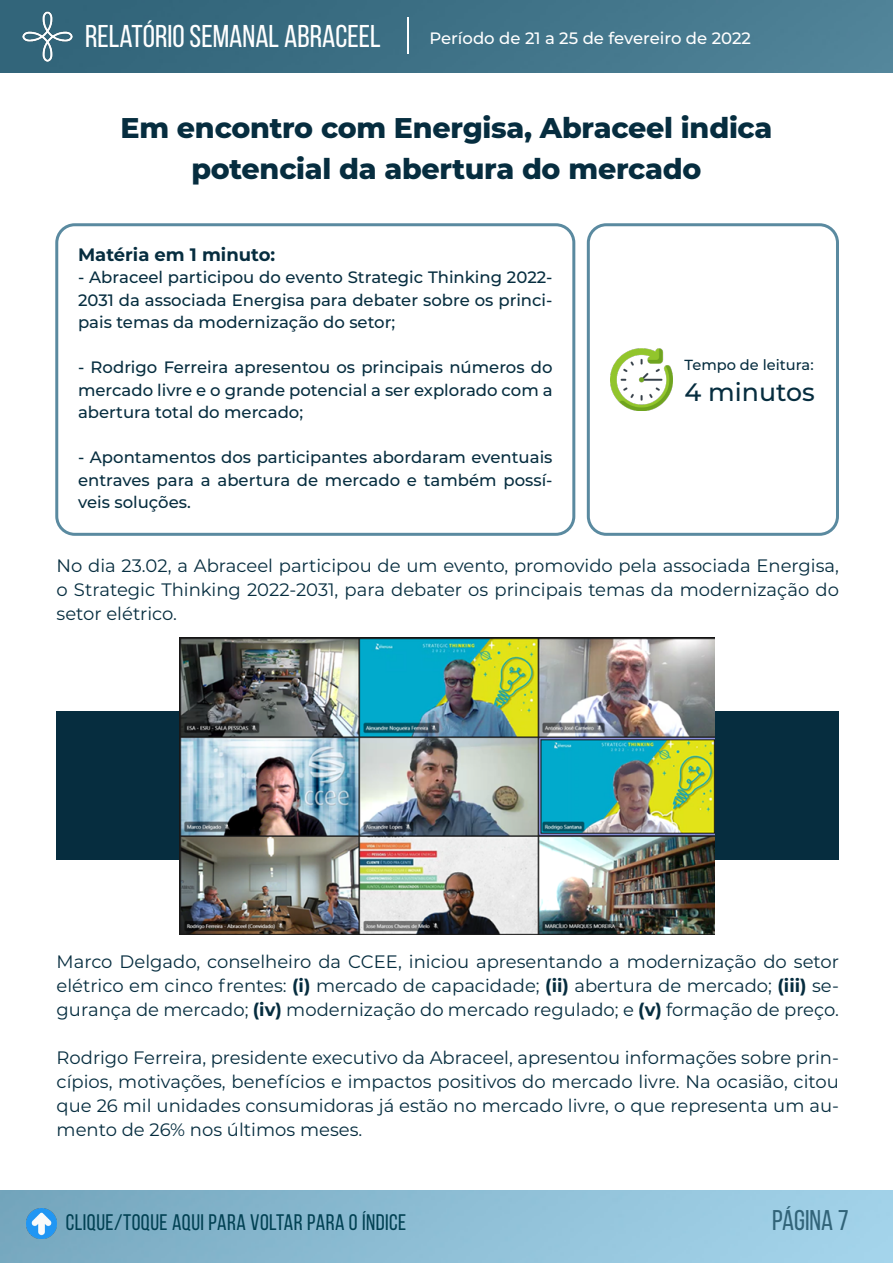
<style>
.page{position:relative;width:893px;height:1263px;background:#fff}
.page>*{position:absolute;margin:0;border:0;box-sizing:border-box;transform-origin:0 0}
.t1{font:31.5px "Bebas Neue";color:#fff}
.t2{font:800 28.5px/40.5px "Montserrat";letter-spacing:-.01em;color:#062d3f;text-align:center}
.t3{font:28.5px "Bebas Neue";color:#326479}
.t4{font:500 25.2px "Montserrat";color:#062d3f}
.t5{font:22.5px "Bebas Neue";letter-spacing:.02em;color:#014153}
.t6{font:18px/24px "Montserrat";color:#062d3f;text-align:justify}
.t7{font:700 18px "Montserrat";color:#062d3f}
.t8{font:500 16.5px/22.5px "Montserrat";color:#062d3f;text-align:justify}
.t9{font:500 16.5px "Montserrat";color:#fff}
.t10{font:500 14.55px "Montserrat";color:#062d3f}
.s1{font-weight:700}
</style>
<div class="page">
<img style="left:0;top:0;width:893px;height:72px">
<img style="left:0;top:1191px;width:892px;height:72px">
<img style="left:23px;top:11px;width:50px;height:50px">
<hr style="left:407px;top:17px;width:2px;height:37px;background:#fff">
<img style="left:27px;top:1209px;width:29px;height:29px">
<div style="left:587px;top:223px;width:252px;height:313px;border:3px solid #5a8aa0;border-radius:18px"></div>
<div style="left:55px;top:223px;width:520px;height:313px;border:3px solid #5a8aa0;border-radius:18px"></div>
<img style="left:610px;top:349px;width:62px;height:61px">
<div style="left:57px;top:711px;width:782px;height:149px;background:#062d3f"></div>
<img style="left:179px;top:637px;width:535px;height:297px">
<h1 class="t1" style="left:85px;top:19px;width:297px">RELATÓRIO SEMANAL ABRACEEL</h1>
<p class="t9" style="left:429px;top:26px;width:323px">Período de 21 a 25 de fevereiro de 2022</p>
<h2 class="t2" style="left:121px;top:106px;width:653px">Em encontro com Energisa, Abraceel indica potencial da abertura do mercado</h2>
<p class="t7" style="left:78px;top:241px;width:199px">Matéria em 1 minuto:</p>
<p class="t8" style="left:78px;top:265px;width:476px">- Abraceel participou do evento Strategic Thinking 2022- 2031 da associada Energisa para debater sobre os princi&shy;pais temas da modernização do setor;</p>
<p class="t8" style="left:78px;top:355px;width:476px">- Rodrigo Ferreira apresentou os principais números do mercado livre e o grande potencial a ser explorado com a abertura total do mercado;</p>
<p class="t8" style="left:78px;top:445px;width:476px">- Apontamentos dos participantes abordaram eventuais entraves para a abertura de mercado e também possí&shy;veis soluções.</p>
<p class="t10" style="left:685px;top:355px;width:131px">Tempo de leitura:</p>
<h3 class="t4" style="left:685px;top:374px;width:132px">4 minutos</h3>
<p class="t6" style="left:57px;top:553px;width:784px">No dia 23.02, a Abraceel participou de um evento, promovido pela associada Energisa, o Strategic Thinking 2022-2031, para debater os principais temas da modernização do setor elétrico.</p>
<p class="t6" style="left:57px;top:949px;width:784px">Marco Delgado, conselheiro da CCEE, iniciou apresentando a modernização do setor elétrico em cinco frentes: <span class="s1">(i)</span> mercado de capacidade; <span class="s1">(ii)</span> abertura de mercado; <span class="s1">(iii)</span> se&shy;gurança de mercado; <span class="s1">(iv)</span> modernização do mercado regulado; e <span class="s1">(v)</span> formação de preço.</p>
<p class="t6" style="left:57px;top:1045px;width:784px">Rodrigo Ferreira, presidente executivo da Abraceel, apresentou informações sobre prin&shy;cípios, motivações, benefícios e impactos positivos do mercado livre. Na ocasião, citou que 26 mil unidades consumidoras já estão no mercado livre, o que representa um au&shy;mento de 26% nos últimos meses.</p>
<p class="t5" style="left:66px;top:1210px;width:342px">CLIQUE/TOQUE AQUI PARA VOLTAR PARA O ÍNDICE</p>
<h2 class="t3" style="left:772px;top:1205px;width:78px">PÁGINA 7</h2>
</div>
